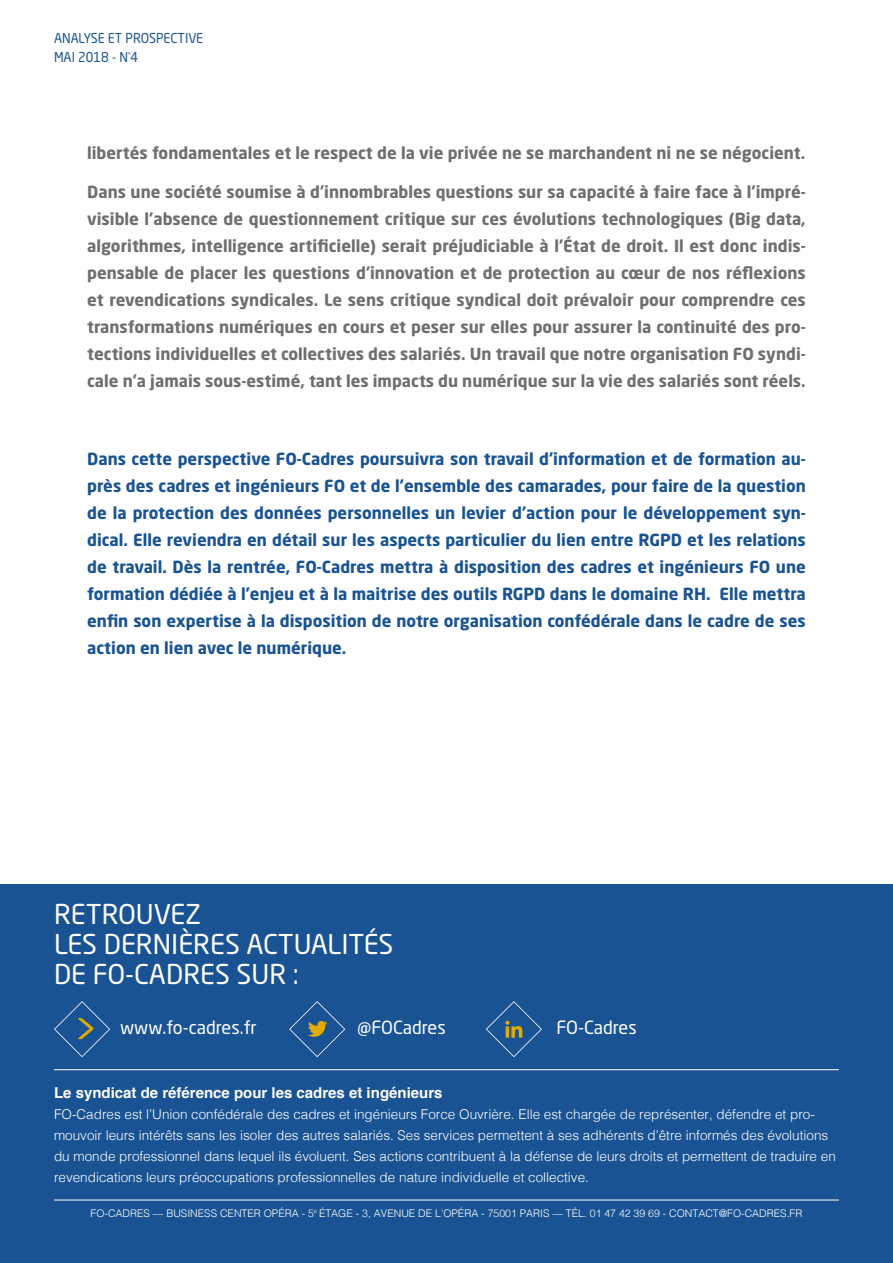
<style>
.page{position:relative;width:893px;height:1263px;background:#fff}
.page>*{position:absolute;margin:0;border:0;box-sizing:border-box;transform-origin:0 0}
.t1{font:42px "Neo Sans Std";color:#e1ab01}
.t2{font:27px/30px "Neo Sans Std";color:#fff}
.t3{font:18px "Neo Sans Std";color:#fff}
.t4{font:700 16.5px/27px "Neo Sans Std";color:#706f6f;text-align:justify}
.t5{font:700 16.5px/27px "Neo Sans Std";color:#195393;text-align:justify}
.t6{font:700 15px "Helvetica";color:#fff}
.t7{font:300 13.5px/21px "Helvetica";color:#fff}
.t8{font:13.5px/19.5px "Neo Sans Std";color:#195393;scale:.94 1}
.t9{font:300 10.5px "Helvetica";color:#fff}
</style>
<div class="page">
<div style="left:0;top:884px;width:893px;height:379px;background:#195393"></div>
<hr style="left:54px;top:1069px;width:785px;height:1px;background:#fff">
<hr style="left:54px;top:1199px;width:785px;height:1px;background:#fff">
<svg style="left:54px;top:1001px;width:56px;height:56px"></svg>
<svg style="left:289px;top:1001px;width:56px;height:56px"></svg>
<svg style="left:486px;top:1001px;width:56px;height:56px"></svg>
<p class="t8" style="left:54px;top:28px;width:160px">ANALYSE ET PROSPECTIVE<br>MAI 2018 - N<sup>°</sup>4</p>
<p class="t4" style="left:87px;top:139px;width:720px">libertés fondamentales et le respect de la vie privée ne se marchandent ni ne se négocient.</p>
<p class="t4" style="left:87px;top:178px;width:720px">Dans une société soumise à d’innombrables questions sur sa capacité à faire face à l’impré&shy;visible l’absence de questionnement critique sur ces évolutions technologiques (Big data, algorithmes, intelligence artificielle) serait préjudiciable à l’État de droit. Il est donc indis&shy;pensable de placer les questions d’innovation et de protection au cœur de nos réflexions et revendications syndicales. Le sens critique syndical doit prévaloir pour comprendre ces transformations numériques en cours et peser sur elles pour assurer la continuité des pro&shy;tections individuelles et collectives des salariés. Un travail que notre organisation FO syndi&shy;cale n’a jamais sous-estimé, tant les impacts du numérique sur la vie des salariés sont réels.</p>
<p class="t5" style="left:87px;top:445px;width:720px">Dans cette perspective FO-Cadres poursuivra son travail d’information et de formation au&shy;près des cadres et ingénieurs FO et de l’ensemble des camarades, pour faire de la question de la protection des données personnelles un levier d’action pour le développement syn&shy;dical. Elle reviendra en détail sur les aspects particulier du lien entre RGPD et les relations de travail. Dès la rentrée, FO-Cadres mettra à disposition des cadres et ingénieurs FO une formation dédiée à l’enjeu et à la maitrise des outils RGPD dans le domaine RH. Elle mettra enfin son expertise à la disposition de notre organisation confédérale dans le cadre de ses action en lien avec le numérique.</p>
<h2 class="t2" style="left:54px;top:899px;width:341px">RETROUVEZ<br>LES DERNIÈRES ACTUALITÉS<br>DE FO-CADRES SUR :</h2>
<h1 class="t1" style="left:73px;top:1004px;width:27px">&gt;</h1>
<p class="t3" style="left:120px;top:1017px;width:138px">www.fo-cadres.fr</p>
<p class="t3" style="left:358px;top:1017px;width:90px">@FOCadres</p>
<p class="t3" style="left:556px;top:1017px;width:82px">FO-Cadres</p>
<p class="t6" style="left:54px;top:1080px;width:390px">Le syndicat de référence pour les cadres et ingénieurs</p>
<p class="t7" style="left:54px;top:1102px;width:783px">FO-Cadres est l’Union confédérale des cadres et ingénieurs Force Ouvrière. Elle est chargée de représenter, défendre et pro&shy;mouvoir leurs intérêts sans les isoler des autres salariés. Ses services permettent à ses adhérents d’être informés des évolutions du monde professionnel dans lequel ils évoluent. Ses actions contribuent à la défense de leurs droits et permettent de traduire en revendications leurs préoccupations professionnelles de nature individuelle et collective.</p>
<p class="t9" style="left:90px;top:1204px;width:713px">FO-CADRES — BUSINESS CENTER OPÉRA - 5<sup>e</sup> ÉTAGE - 3, AVENUE DE L’OPÉRA - 75001 PARIS — TÉL. 01 47 42 39 69 - CONTACT@FO-CADRES.FR</p>
</div>
